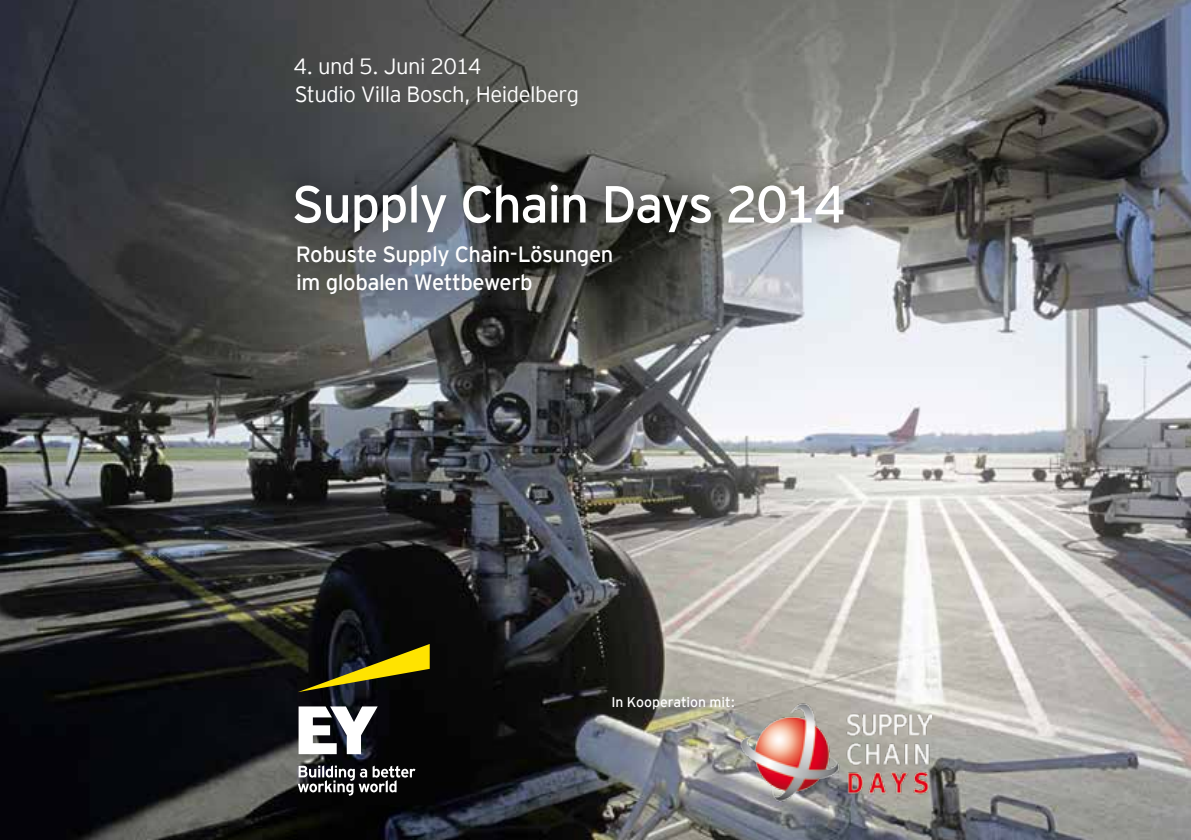
<style>
.page{position:relative;width:1191px;height:840px;background:#fff}
.page>*{position:absolute;margin:0;border:0;box-sizing:border-box;transform-origin:0 0}
.t1{font:52px "EY Interstate";letter-spacing:-.035em;color:#fff}
.t2{font:22px/28px "EY Interstate";letter-spacing:-.02em;color:#fff}
.t3{font:300 22px/28px "EY Interstate";letter-spacing:-.025em;color:#fff}
.t4{font:14px "EY Interstate";color:#fff}
</style>
<div class="page">
<img style="left:0;top:0;width:1191px;height:839px">
<div style="left:266px;top:155px;width:605px;height:167px;background:#000;opacity:.75"></div>
<svg style="left:298px;top:765px;width:117px;height:30px"></svg>
<svg style="left:298px;top:643px;width:132px;height:48px;background:#4b450d"></svg>
<svg style="left:298px;top:706px;width:80px;height:47px"></svg>
<img style="left:734px;top:699px;width:197px;height:107px">
<p class="t3" style="left:293px;top:51px;width:287px">4. und 5. Juni 2014<br>Studio Villa Bosch, Heidelberg</p>
<h1 class="t1" style="left:292px;top:167px;width:555px">Supply Chain Days 2014</h1>
<p class="t2" style="left:296px;top:239px;width:319px">Robuste Supply Chain-Lösungen im globalen Wettbewerb</p>
<p class="t4" style="left:611px;top:691px;width:125px">In Kooperation mit:</p>
</div>
